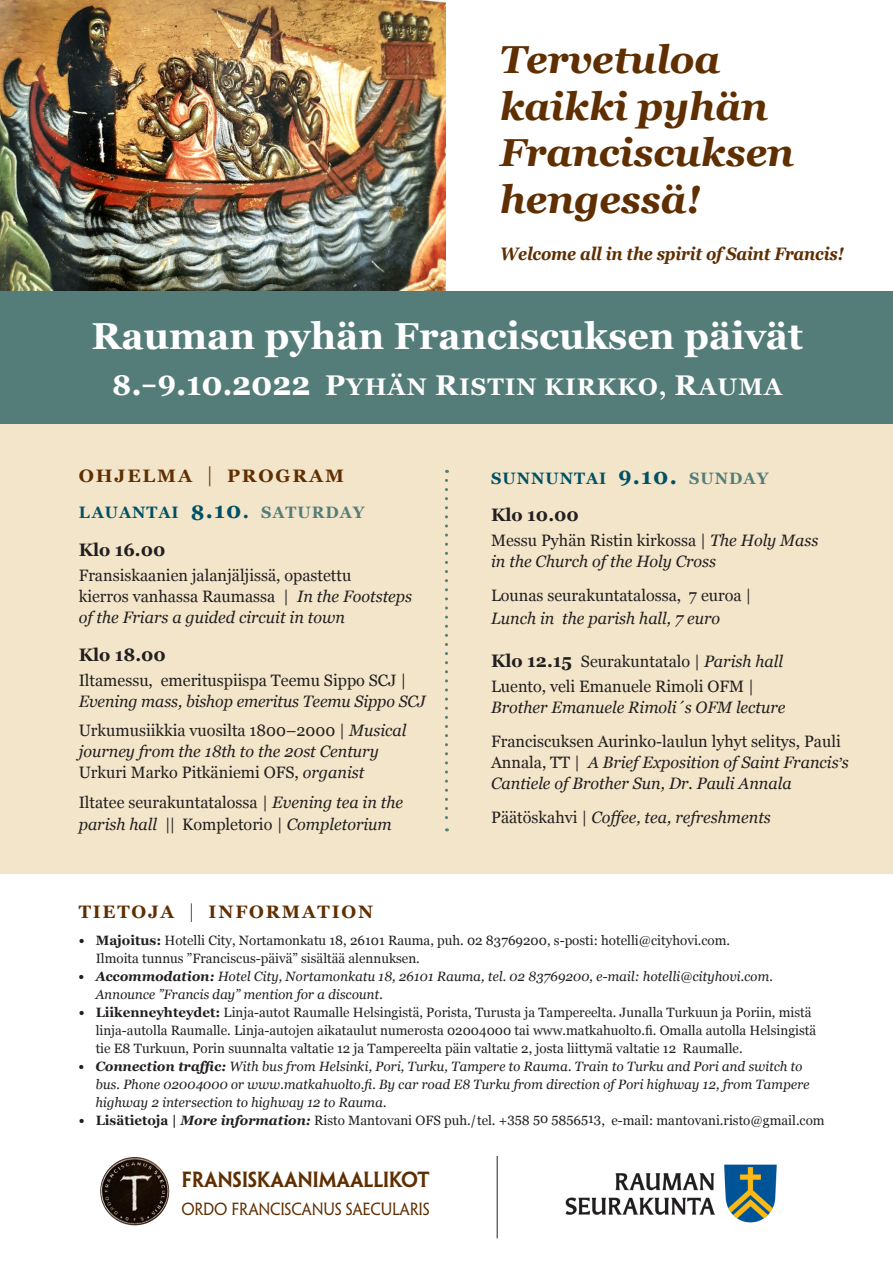
<style>
.page{position:relative;width:893px;height:1263px;background:#fff}
.page>*{position:absolute;margin:0;border:0;box-sizing:border-box;transform-origin:0 0}
.t1{font:italic 700 39px/46.5px "Georgia";letter-spacing:-.01em;color:#5f2e01}
.t2{font:700 37.5px "Georgia";color:#fff}
.t3{font:700 24px "Georgia";letter-spacing:.04em;color:#fff}
.t4{font:19.65px "Penumbra Half Serif Std Se Bd";letter-spacing:-.025em;color:#5f2e01;scale:.95 1}
.t5{font:italic 700 18px "Georgia";letter-spacing:-.01em;color:#5f2e01;scale:.9 1}
.t6{font:700 18px "Georgia";letter-spacing:.1em;color:#5f2e01}
.t7{font:700 18px "Georgia";color:#231f20}
.t8{font:italic 16.5px/21px "Georgia";color:#231f20}
.t9{font:16.5px/21px "Georgia";color:#231f20}
.t10{font:700 16.5px "Georgia";letter-spacing:.06em;color:#005065}
.t11{font:15.75px "Penumbra Half Serif Std";letter-spacing:-.015em;color:#5f2e01;scale:.95 1}
.t12{font:13.5px/18px "Georgia";color:#231f20}
.t13{font:italic 13.5px/18px "Georgia";color:#231f20}
.s1{font-size:28.5px}
.s2{font-size:31.5px}
.s3{font-size:33px}
.s4{font-weight:400;font-size:21px}
.s5{font-size:21px}
.s6{font-size:22.5px}
.s7{font-size:19.5px}
.s8{color:#547d7a}
.s9{font-style:italic}
.s10{font-style:normal}
.s11{font-weight:700;font-size:18px}
.s12{font-weight:400;font-size:19.5px}
.s13{font-weight:700}
.s14{font-weight:700;font-style:italic}
</style>
<div class="page">
<div style="left:0;top:402px;width:893px;height:472px;background:#f2e5c9"></div>
<img style="left:0;top:0;width:445px;height:291px">
<div style="left:0;top:291px;width:893px;height:133px;background:#547d7a"></div>
<svg style="left:445px;top:480px;width:3px;height:351px"></svg>
<img style="left:565px;top:1164px;width:212px;height:59px">
<img style="left:101px;top:1158px;width:68px;height:67px">
<div style="left:86px;top:1143px;width:98px;height:97px;border:14px solid #fff;border-radius:50%"></div>
<div style="left:162px;top:1147px;width:16px;height:15px;background:#fff"></div>
<div style="left:162px;top:1220px;width:13px;height:14px;background:#fff"></div>
<hr style="left:497px;top:1156px;width:1px;height:82px;background:#231f20">
<h1 class="t1" style="left:500px;top:35px;width:299px">Tervetuloa kaikki pyhän<br>Franciscuksen hengessä!</h1>
<h3 class="t5" style="left:500px;top:241px;width:383px">Welcome all in the spirit of Saint Francis!</h3>
<h2 class="t2" style="left:91px;top:307px;width:713px">Rauman pyhän Franciscuksen päivät</h2>
<h3 class="t3" style="left:112px;top:369px;width:671px"><span class="s1">8</span><span class="s2">.–</span><sup>9</sup><span class="s2">.</span><span class="s3">10</span><span class="s2">.</span><span class="s3">2022</span> <span class="s1">P</span>YHÄN <span class="s1">R</span>ISTIN KIRKKO, <span class="s1">R</span>AUMA</h3>
<h3 class="t6" style="left:79px;top:463px;width:267px">OHJELMA <span class="s4">|</span> PROGRAM</h3>
<p class="t10" style="left:79px;top:500px;width:287px">LAUANTAI <span class="s5">8</span><span class="s6">.10</span><span class="s7">.</span> <span class="s8">SATURDAY</span></p>
<h3 class="t7" style="left:79px;top:536px;width:88px">Klo 16.00</h3>
<p class="t9" style="left:79px;top:564px;width:335px">Fransiskaanien jalanjäljissä, opastettu<br>kierros vanhassa Raumassa | <span class="s9">In the Footsteps of the Friars a guided circuit in town</span></p>
<h3 class="t7" style="left:79px;top:641px;width:89px">Klo 18.00</h3>
<p class="t9" style="left:79px;top:669px;width:329px">Iltamessu, emerituspiispa Teemu Sippo SCJ |</p>
<p class="t8" style="left:79px;top:686px;width:348px;line-height:29.5px">Evening mass, bishop emeritus Teemu Sippo SCJ<br><span class="s10">Urkumusiikkia vuosilta 1800–2000 |</span> Musical</p>
<p class="t8" style="left:79px;top:740px;width:302px">journey from the 18th to the 20st Century<br><span class="s10">Urkuri Marko Pitkäniemi OFS,</span> organist</p>
<p class="t9" style="left:79px;top:790px;width:326px;line-height:22.5px">Iltatee seurakuntatalossa | <span class="s9">Evening tea in the parish hall</span> || Kompletorio | <span class="s9">Completorium</span></p>
<p class="t10" style="left:491px;top:465px;width:279px">SUNNUNTAI <span class="s5">9</span><span class="s6">.10.</span> <span class="s8">SUNDAY</span></p>
<h3 class="t7" style="left:491px;top:501px;width:89px">Klo 10.00</h3>
<p class="t8" style="left:491px;top:529px;width:329px"><span class="s10">Messu Pyhän Ristin kirkossa |</span> The Holy Mass in the Church of the Holy Cross</p>
<p class="t9" style="left:491px;top:584px;width:262px">Lounas seurakuntatalossa, 7 euroa |</p>
<p class="t8" style="left:491px;top:607px;width:230px">Lunch in the parish hall, 7 euro</p>
<p class="t9" style="left:491px;top:648px;width:293px;line-height:25.2px"><span class="s11">Klo 12.15</span> Seurakuntatalo | <span class="s9">Parish hall<br></span>Luento, veli Emanuele Rimoli OFM |</p>
<p class="t8" style="left:491px;top:696px;width:296px">Brother Emanuele Rimoli´s OFM lecture</p>
<p class="t8" style="left:491px;top:730px;width:359px"><span class="s10">Franciscuksen Aurinko-laulun lyhyt selitys, Pauli<br>Annala, TT |</span> A Brief Exposition of Saint Francis’s<br>Cantiele of Brother Sun, Dr. Pauli Annala</p>
<p class="t8" style="left:491px;top:806px;width:281px"><span class="s10">Päätöskahvi |</span> Coffee, tea, refreshments</p>
<h3 class="t6" style="left:79px;top:898px;width:296px">TIETOJA <span class="s12">|</span> INFORMATION</h3>
<p class="t12" style="left:96px;top:930px;width:636px;text-indent:-17px"><span class="s13">• Majoitus:</span> Hotelli City, Nortamonkatu 18, 26101 Rauma, puh. 02 83769200, s-posti: hotelli@cityhovi.com.<br>Ilmoita tunnus ”Franciscus-päivä” sisältää alennuksen.</p>
<p class="t13" style="left:96px;top:966px;width:680px;text-indent:-17px"><span class="s13">• Accommodation:</span> Hotel City, Nortamonkatu 18, 26101 Rauma, tel. 02 83769200, e-mail: hotelli@cityhovi.com.<br>Announce ”Francis day” mention for a discount.</p>
<p class="t12" style="left:96px;top:1002px;width:722px;text-indent:-17px"><span class="s13">• Liikenneyhteydet:</span> Linja-autot Raumalle Helsingistä, Porista, Turusta ja Tampereelta. Junalla Turkuun ja Poriin, mistä linja-autolla Raumalle. Linja-autojen aikataulut numerosta 02004000 tai www.matkahuolto.fi. Omalla autolla Helsingistä tie E8 Turkuun, Porin suunnalta valtatie 12 ja Tampereelta päin valtatie 2, josta liittymä valtatie 12 Raumalle.</p>
<p class="t13" style="left:96px;top:1056px;width:717px;text-indent:-17px"><span class="s13">• Connection traffic:</span> With bus from Helsinki, Pori, Turku, Tampere to Rauma. Train to Turku and Pori and switch to bus. Phone 02004000 or www.matkahuolto.fi. By car road E8 Turku from direction of Pori highway 12, from Tampere highway 2 intersection to highway 12 to Rauma.</p>
<p class="t12" style="left:79px;top:1110px;width:747px"><span class="s13">• Lisätietoja |</span> <span class="s14">More information:</span> Risto Mantovani OFS puh./tel. +358 50 5856513, e-mail: mantovani.risto@gmail.com</p>
<h3 class="t4" style="left:182px;top:1167px;width:262px">FRANSISKAANIMAALLIKOT</h3>
<p class="t11" style="left:182px;top:1200px;width:263px">ORDO FRANCISCANUS SAECULARIS</p>
</div>
